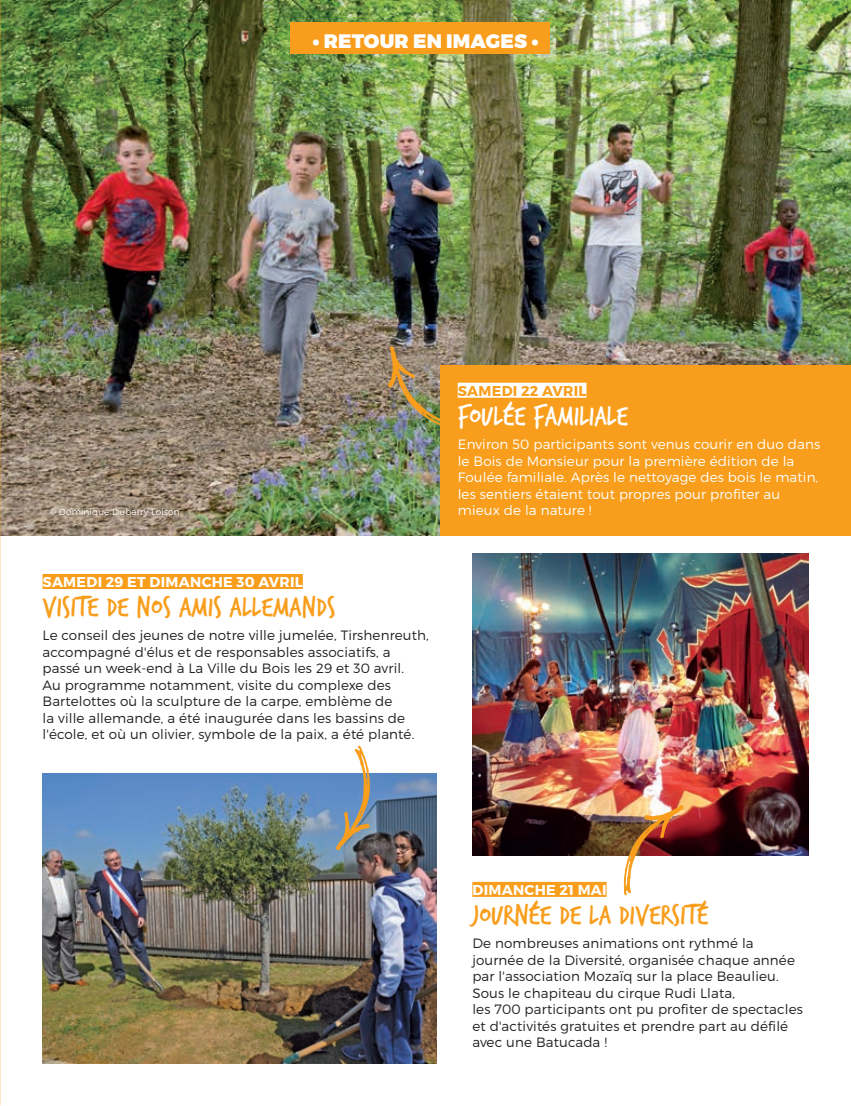
<style>
.page{position:relative;width:851px;height:1106px;background:#fff}
.page>*{position:absolute;margin:0;border:0;box-sizing:border-box;transform-origin:0 0}
.t1{font:30px "Trash Hand";letter-spacing:.01em;color:#f89e1c}
.t2{font:30px "Trash Hand";letter-spacing:.01em;color:#fff}
.t3{font:900 19.5px "Montserrat";letter-spacing:.01em;color:#fff}
.t4{font:700 14.25px "Montserrat";letter-spacing:.02em;color:#fff}
.t5{font:700 14.25px "Montserrat";color:#f89e1c}
.t6{font:300 13.5px/16.5px "Montserrat";letter-spacing:.01em;color:#231f20}
.t7{font:300 13.5px/16.5px "Montserrat";letter-spacing:.01em;color:#fff}
.t8{font:300 9px "Montserrat";letter-spacing:.01em;color:#fff}
</style>
<div class="page">
<img style="left:43px;top:773px;width:393px;height:290px">
<img style="left:472px;top:553px;width:336px;height:302px">
<img style="left:0;top:0;width:850px;height:535px">
<div style="left:440px;top:365px;width:410px;height:170px;background:#f89e1c"></div>
<div style="left:457px;top:383px;width:129px;height:15px;background:#fff"></div>
<div style="left:43px;top:574px;width:260px;height:15px;background:#f89e1c"></div>
<div style="left:472px;top:882px;width:134px;height:15px;background:#f89e1c"></div>
<div style="left:290px;top:23px;width:259px;height:31px;background:#f89e1c"></div>
<img style="left:388px;top:346px;width:70px;height:85px">
<svg style="left:335px;top:745px;width:35px;height:106px"></svg>
<img style="left:623px;top:804px;width:60px;height:91px">
<h2 class="t3" style="left:312px;top:28px;width:227px">• RETOUR EN IMAGES •</h2>
<p class="t8" style="left:49px;top:506px;width:132px">© Dominique Dubarry Loison</p>
<p class="t5" style="left:458px;top:382px;width:130px">SAMEDI 22 AVRIL</p>
<h1 class="t2" style="left:457px;top:401px;width:171px">FOULÉE FAMILIALE</h1>
<p class="t7" style="left:457px;top:436px;width:364px">Environ 50 participants sont venus courir en duo dans le Bois de Monsieur pour la première édition de la Foulée familiale. Après le nettoyage des bois le matin, les sentiers étaient tout propres pour profiter au mieux de la nature !</p>
<p class="t4" style="left:43px;top:573px;width:262px">SAMEDI 29 ET DIMANCHE 30 AVRIL</p>
<h1 class="t1" style="left:43px;top:592px;width:294px">VISITE DE NOS AMIS ALLEMANDS</h1>
<p class="t6" style="left:43px;top:627px;width:388px">Le conseil des jeunes de notre ville jumelée, Tirshenreuth, accompagné d'élus et de responsables associatifs, a passé un week-end à La Ville du Bois les 29 et 30 avril.<br>Au programme notamment, visite du complexe des Bartelottes où la sculpture de la carpe, emblème de<br>la ville allemande, a été inaugurée dans les bassins de l'école, et où un olivier, symbole de la paix, a été planté.</p>
<p class="t4" style="left:472px;top:880px;width:136px">DIMANCHE 21 MAI</p>
<h1 class="t1" style="left:472px;top:900px;width:237px">JOURNÉE DE LA DIVERSITÉ</h1>
<p class="t6" style="left:472px;top:935px;width:332px">De nombreuses animations ont rythmé la journée de la Diversité, organisée chaque année par l'association Mozaïq sur la place Beaulieu.<br>Sous le chapiteau du cirque Rudi Llata,<br>les 700 participants ont pu profiter de spectacles et d'activités gratuites et prendre part au défilé avec une Batucada !</p>
</div>
